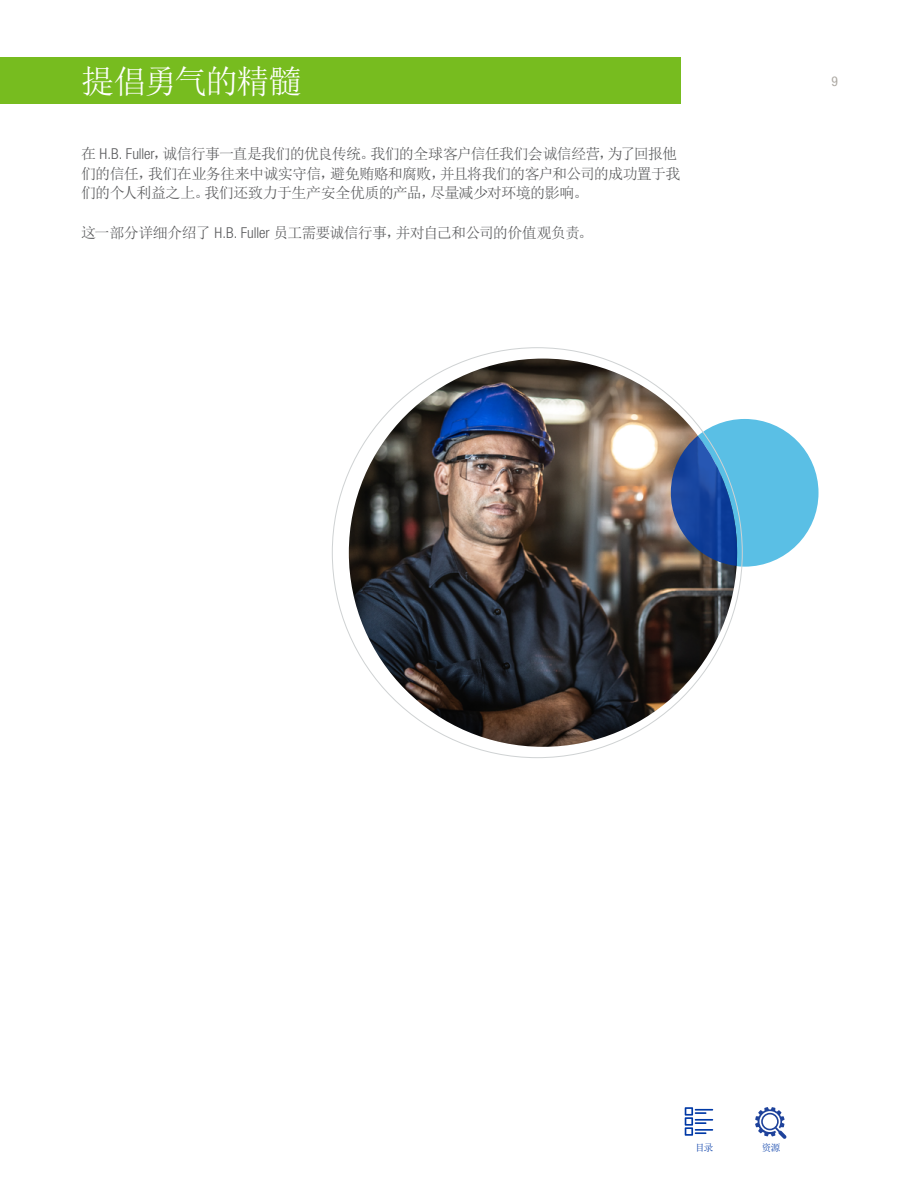
<style>
.page{position:relative;width:918px;height:1188px;background:#fff}
.page>*{position:absolute;margin:0;border:0;box-sizing:border-box;transform-origin:0 0}
.t1{font:33px "Sim Sun";letter-spacing:-.06em;color:#fff}
.t2{font:15px/19.5px "Sim Sun";letter-spacing:-.05em;color:#58595b}
.t3{font:condensed 13.5px "Helvetica Neue LT Std";color:#ada9a3}
.t4{font:9.6px "Sim Sun";color:#0039a6}
.s1{font-family:"Helvetica Neue LT Std";font-weight:300;font-stretch:condensed}
</style>
<div class="page">
<svg style="left:685px;top:1107px;width:28px;height:29px"></svg>
<svg style="left:755px;top:1107px;width:31px;height:32px"></svg>
<div style="left:671px;top:419px;width:148px;height:148px;background:#5abfe5;border-radius:50%"></div>
<img style="left:349px;top:359px;width:388px;height:388px;border-radius:194px">
<svg style="left:671px;top:436px;width:66px;height:130px;background:#39619e"></svg>
<div style="left:0;top:58px;width:680px;height:46px;background:#77bc1f"></div>
<h1 class="t1" style="left:81px;top:64px;width:222px">提倡勇气的精髓</h1>
<p class="t2" style="left:81px;top:144px;width:601px">在 <span class="s1">H.B. Fuller</span>，诚信行事一直是我们的优良传统。我们的全球客户信任我们会诚信经营，为了回报他们的信任，我们在业务往来中诚实守信，避免贿赂和腐败，并且将我们的客户和公司的成功置于我们的个人利益之上。我们还致力于生产安全优质的产品，尽量减少对环境的影响。</p>
<p class="t2" style="left:81px;top:223px;width:514px">这一部分详细介绍了 <span class="s1">H.B. Fuller</span> 员工需要诚信行事，并对自己和公司的价值观负责。</p>
<p class="t3" style="left:831px;top:74px;width:8px">9</p>
<p class="t4" style="left:695px;top:1143px;width:20px">目录</p>
<p class="t4" style="left:762px;top:1143px;width:20px">资源</p>
</div>
